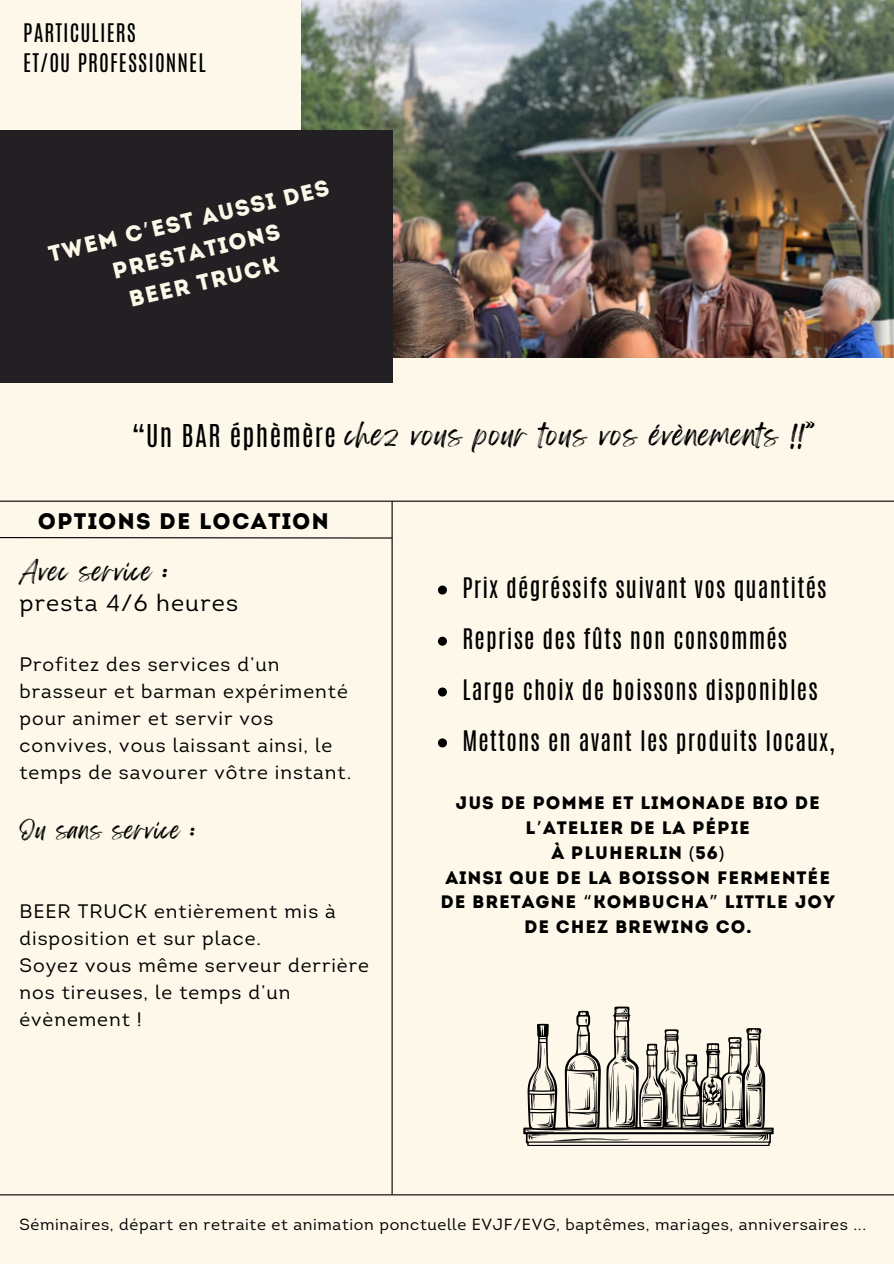
<style>
.page{position:relative;width:894px;height:1264px;background:#fff}
.page>*{position:absolute;margin:0;border:0;box-sizing:border-box;transform-origin:0 0}
.t1{font:25.5px "Feeling Passionate";letter-spacing:.05em;color:#000}
.t2{font:23.55px "Antonio";letter-spacing:.05em;color:#000}
.t3{font:23.55px "Intro";letter-spacing:.05em;color:#000}
.t4{font:22.5px/31.5px "Intro";color:#fdf8e9;text-align:center}
.t5{font:22.5px "Intro";letter-spacing:.05em;color:#000}
.t6{font:22.5px "Feeling Passionate";letter-spacing:.05em;color:#000}
.t7{font:21.3px/29.2px "Antonio";letter-spacing:.05em;color:#000}
.t8{font:21px "Feeling Passionate";letter-spacing:.05em;color:#000}
.t9{font:19.5px/27px "Intro";letter-spacing:.05em;color:#000}
.t10{font:18px/24.8px "Intro";letter-spacing:.05em;color:#000;text-align:center}
.t11{font:16.05px "Intro";letter-spacing:.04em;color:#000}
.s1{font-family:"Noto Sans Gurmukhi"}
.s2{font-family:"Antonio";font-size:26.25px}
.s3{font-family:"Noto Sans"}
</style>
<div class="page">
<div style="left:0;top:0;width:893px;height:1263px;background:#fdf8e9"></div>
<img style="left:301px;top:0;width:592px;height:357px">
<div style="left:0;top:130px;width:392px;height:252px;background:#222022"></div>
<hr style="left:391px;top:501px;width:1px;height:693px;background:#000">
<hr style="left:0;top:500px;width:893px;height:2px;background:#000">
<svg style="left:0;top:536px;width:393px;height:3px"></svg>
<svg style="left:523px;top:1006px;width:250px;height:140px"></svg>
<svg style="left:438px;top:687px;width:9px;height:9px"></svg>
<svg style="left:438px;top:636px;width:9px;height:9px"></svg>
<svg style="left:438px;top:585px;width:9px;height:9px"></svg>
<svg style="left:438px;top:738px;width:9px;height:9px"></svg>
<hr style="left:0;top:1194px;width:893px;height:1px;background:#000">
<h2 class="t7" style="left:23px;top:19px;width:184px">PARTICULIERS<br>ET/OU PROFESSIONNEL</h2>
<h2 class="t4" style="left:46px;top:240px;width:289px;rotate:-13deg">TWEM C<span class="s1">’</span>EST AUSSI DES<br>PRESTATIONS<br>BEER TRUCK</h2>
<h2 class="t1" style="left:132px;top:414px;width:685px"><span class="s2">“Un BAR éphèmère</span> chez vous pour tous vos évènements !!”</h2>
<h3 class="t5" style="left:38px;top:512px;width:293px">OPTIONS DE LOCATION</h3>
<h1 class="t6" style="left:19px;top:553px;width:149px">Avec service :</h1>
<h1 class="t3" style="left:19px;top:593px;width:220px">presta 4/6 heures</h1>
<h1 class="t9" style="left:19px;top:653px;width:333px">Profitez des services d’un brasseur et barman expérimenté pour animer et servir vos convives, vous laissant ainsi, le temps de savourer vôtre instant.</h1>
<p class="t8" style="left:19px;top:813px;width:176px">Ou sans service :</p>
<h5 class="t9" style="left:19px;top:899px;width:351px">BEER TRUCK entièrement mis à disposition et sur place.<br>Soyez vous même serveur derrière nos tireuses, le temps d’un évènement !</h5>
<p class="t2" style="left:462px;top:571px;width:365px">Prix dégréssifs suivant vos quantités</p>
<p class="t2" style="left:462px;top:622px;width:326px">Reprise des fûts non consommés</p>
<h4 class="t2" style="left:462px;top:673px;width:357px">Large choix de boissons disponibles</h4>
<h4 class="t2" style="left:462px;top:724px;width:374px">Mettons en avant les produits locaux,</h4>
<p class="t10" style="left:440px;top:792px;width:396px">JUS DE POMME ET LIMONADE BIO DE<br>L<span class="s1">’</span>ATELIER DE LA PÉPIE<br>À PLUHERLIN <span class="s3">(</span>56<span class="s3">)<br></span>AINSI QUE DE LA BOISSON FERMENTÉE<br>DE BRETAGNE <span class="s1">“</span>KOMBUCHA<span class="s1">”</span> LITTLE JOY<br>DE CHEZ BREWING CO.</p>
<p class="t11" style="left:19px;top:1217px;width:848px">Séminaires, départ en retraite et animation ponctuelle EVJF/EVG, baptêmes, mariages, anniversaires ...</p>
</div>
